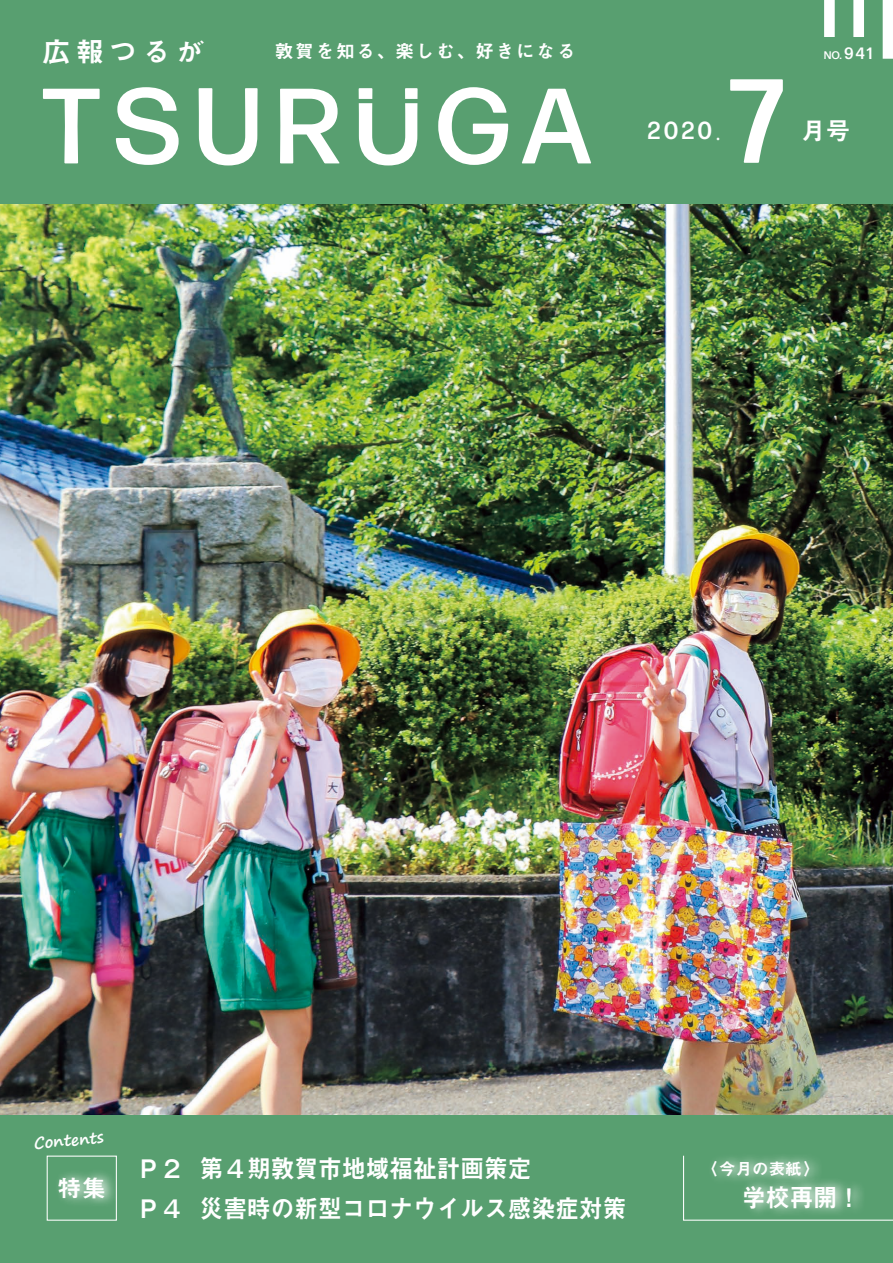
<style>
.page{position:relative;width:893px;height:1263px;background:#fff}
.page>*{position:absolute;margin:0;border:0;box-sizing:border-box;transform-origin:0 0}
.t1{font:500 119.1px "Forma DJR Display";color:#fff}
.t2{font:500 106.8px "Forma DJR Display";color:#fff}
.t3{font:27.9px "Midashi Go Pr 6 N MB31";letter-spacing:.2em;color:#fff}
.t4{font:25.5px/39.3px "Midashi Go Pr 6 N MB31";color:#fff;scale:.93 1}
.t5{font:500 24.6px "Forma DJR Display";color:#fff}
.t6{font:24.6px "Midashi Go Pr 6 N MB31";color:#fff}
.t7{font:24px "Midashi Go Pr 6 N MB31";color:#fff}
.t8{font:18.6px "Midashi Go Pr 6 N MB31";letter-spacing:.1em;color:#fff}
.t9{font:16.5px "Midashi Go Pr 6 N MB31";color:#fff}
.t10{font:700 15.75px "Segoe Print";color:#fff}
.t11{font:500 10.95px "Forma DJR Display";color:#fff}
.s1{font-size:108.3px}
.s2{font-family:"Koz Min Pr 6 N";font-weight:400}
.s3{font-size:16.5px}
</style>
<div class="page">
<div style="left:0;top:1072px;width:893px;height:191px;background:#589f70"></div>
<div style="left:47px;top:1155px;width:70px;height:66px;border:1px solid #fff"></div>
<div style="left:54px;top:1168px;width:65px;height:40px;background:#fff;opacity:.9"></div>
<img style="left:0;top:203px;width:893px;height:912px">
<div style="left:0;top:0;width:893px;height:203px;background:#589f70"></div>
<div style="left:824px;top:0;width:11px;height:37px;background:#fff"></div>
<div style="left:853px;top:0;width:11px;height:37px;background:#fff"></div>
<div style="left:883px;top:0;width:10px;height:59px;background:#fff"></div>
<svg style="left:683px;top:1155px;width:210px;height:66px"></svg>
<p class="t3" style="left:42px;top:29px;width:163px">広報つるが</p>
<p class="t8" style="left:275px;top:36px;width:302px">敦賀を知る、楽しむ、好きになる</p>
<h2 class="t2" style="left:42px;top:60px;width:549px">TS<span class="s1">U</span>R<span class="s1">U</span>GA</h2>
<p class="t5" style="left:648px;top:115px;width:75px">2020<span class="s2">.</span></p>
<h1 class="t1" style="left:729px;top:47px;width:55px">7</h1>
<p class="t11" style="left:824px;top:49px;width:50px">NO. <span class="s3">941</span></p>
<p class="t6" style="left:801px;top:111px;width:51px">月号</p>
<p class="t10" style="left:32px;top:1129px;width:71px;rotate:-6deg">Contents</p>
<p class="t4" style="left:136px;top:1148px;width:528px">Ｐ２ 第４期敦賀市地域福祉計画策定　<br>Ｐ４ 災害時の新型コロナウイルス感染症対策</p>
<p class="t9" style="left:701px;top:1155px;width:120px">〈今月の表紙〉</p>
<p class="t7" style="left:57px;top:1169px;width:50px">特集</p>
<p class="t4" style="left:742px;top:1176px;width:129px">学校再開！</p>
</div>
